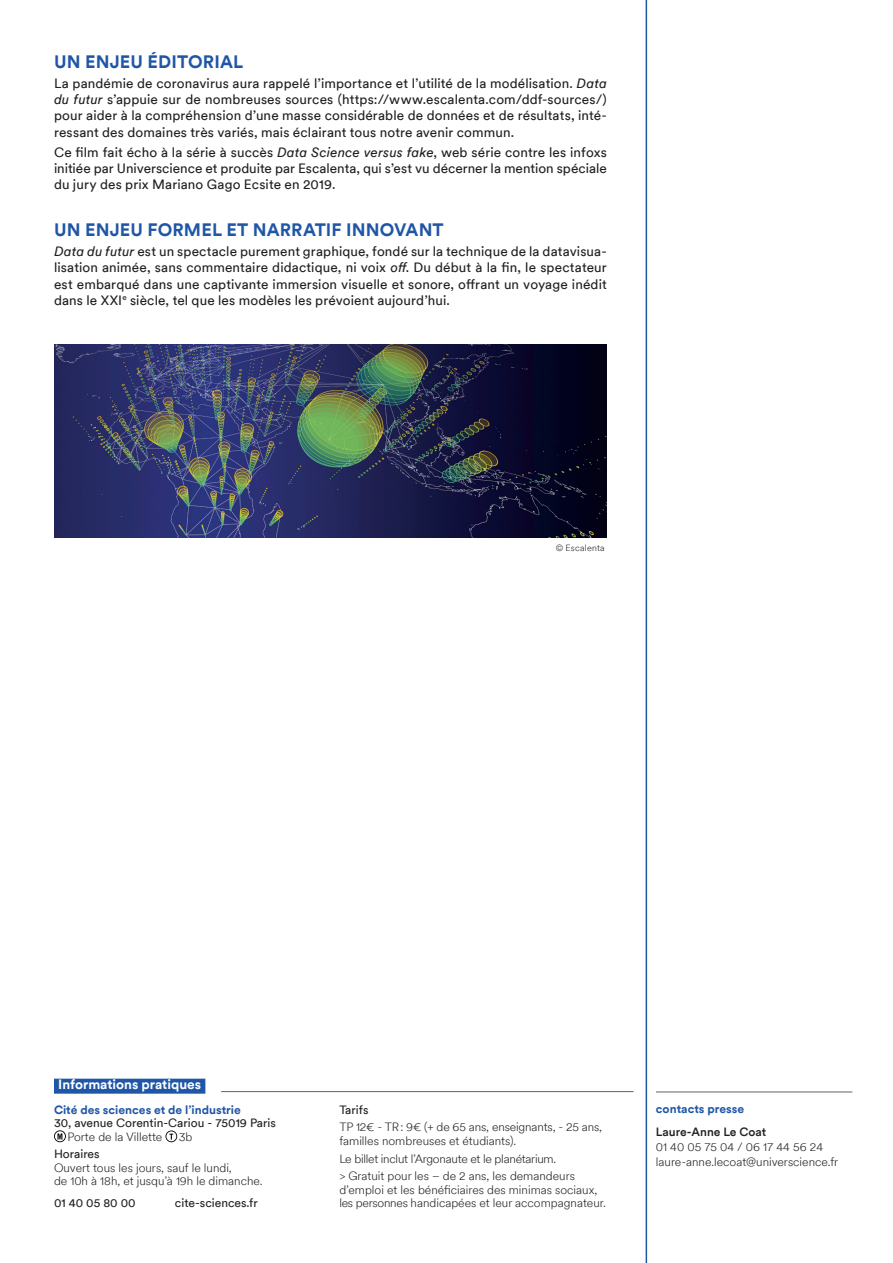
<style>
.page{position:relative;width:893px;height:1263px;background:#fff}
.page>*{position:absolute;margin:0;border:0;box-sizing:border-box;transform-origin:0 0}
.t1{font:700 18px "CSI Circular TT";letter-spacing:.005em;color:#2056a6}
.t2{font:13.5px/16.2px "CSI Circular TT";letter-spacing:.01em;color:#231f20;text-align:justify}
.t3{font:700 13.5px "CSI Circular TT";color:#fff}
.t4{font:300 12px/13.5px "CSI Circular TT";color:#231f20}
.t5{font:300 12px/17.7px "CSI Circular TT";letter-spacing:-.02em;color:#231f20}
.t6{font:12px "CSI Circular TT";color:#231f20}
.t7{font:700 12px "CSI Circular TT";color:#2056a6}
.t8{font:500 12px "CSI Circular TT";color:#231f20}
.t9{font:300 9px "CSI Circular TT";letter-spacing:.025em;color:#231f20}
.s1{font-style:italic}
</style>
<div class="page">
<hr style="left:646px;top:0;width:1px;height:1263px;background:#2056a6">
<div style="left:54px;top:1079px;width:151px;height:15px;background:#2056a6"></div>
<svg style="left:54px;top:1130px;width:12px;height:12px"></svg>
<svg style="left:165px;top:1130px;width:12px;height:12px"></svg>
<hr style="left:221px;top:1091px;width:413px;height:1px;background:#636366">
<hr style="left:656px;top:1092px;width:196px;height:1px;background:#636366">
<img style="left:54px;top:344px;width:553px;height:194px">
<h1 class="t1" style="left:54px;top:49px;width:190px">UN ENJEU ÉDITORIAL</h1>
<p class="t2" style="left:54px;top:75px;width:554px">La pandémie de coronavirus aura rappelé l’importance et l’utilité de la modélisation. <span class="s1">Data du futur</span> s’appuie sur de nombreuses sources (https://www.escalenta.com/ddf-sources/) pour aider à la compréhension d’une masse considérable de données et de résultats, inté&shy;ressant des domaines très variés, mais éclairant tous notre avenir commun.</p>
<p class="t2" style="left:54px;top:144px;width:554px">Ce film fait écho à la série à succès <span class="s1">Data Science versus fake</span>, web série contre les infoxs initiée par Universcience et produite par Escalenta, qui s’est vu décerner la mention spéciale du jury des prix Mariano Gago Ecsite en 2019.</p>
<h1 class="t1" style="left:54px;top:217px;width:391px">UN ENJEU FORMEL ET NARRATIF INNOVANT</h1>
<p class="t2" style="left:54px;top:243px;width:554px"><span class="s1">Data du futur</span> est un spectacle purement graphique, fondé sur la technique de la datavisua&shy;lisation animée, sans commentaire didactique, ni voix <span class="s1">off</span>. Du début à la fin, le spectateur est embarqué dans une captivante immersion visuelle et sonore, offrant un voyage inédit dans le XXI<sup>e</sup> siècle, tel que les modèles les prévoient aujourd’hui.</p>
<p class="t9" style="left:556px;top:541px;width:51px">© Escalenta</p>
<p class="t3" style="left:58px;top:1075px;width:144px">Informations pratiques</p>
<p class="t7" style="left:54px;top:1101px;width:188px">Cité des sciences et de l’industrie</p>
<p class="t6" style="left:54px;top:1115px;width:223px">30, avenue Corentin-Cariou - 75019 Paris</p>
<p class="t4" style="left:67px;top:1129px;width:96px">Porte de la Villette</p>
<p class="t4" style="left:179px;top:1129px;width:15px">3b</p>
<p class="t6" style="left:54px;top:1146px;width:47px">Horaires</p>
<p class="t4" style="left:54px;top:1160px;width:210px">Ouvert tous les jours, sauf le lundi,<br>de 10h à 18h, et jusqu’à 19h le dimanche.</p>
<p class="t6" style="left:54px;top:1195px;width:83px">01 40 05 80 00</p>
<p class="t6" style="left:175px;top:1195px;width:84px">cite-sciences.fr</p>
<p class="t6" style="left:339px;top:1101px;width:31px">Tarifs</p>
<p class="t4" style="left:339px;top:1120px;width:264px">TP 12€ - TR: 9€ (+ de 65 ans, enseignants, - 25 ans, familles nombreuses et étudiants).</p>
<p class="t5" style="left:339px;top:1149px;width:237px">Le billet inclut l’Argonaute et le planétarium.<br>&gt; Gratuit pour les – de 2 ans, les demandeurs</p>
<p class="t4" style="left:339px;top:1182px;width:268px">d’emploi et les bénéficiaires des minimas sociaux, les personnes handicapées et leur accompagnateur.</p>
<p class="t7" style="left:656px;top:1100px;width:90px">contacts presse</p>
<p class="t8" style="left:656px;top:1124px;width:112px">Laure-Anne Le Coat</p>
<p class="t4" style="left:656px;top:1139px;width:184px;line-height:15px">01 40 05 75 04 / 06 17 44 56 24 laure-anne.lecoat@universcience.fr</p>
</div>
